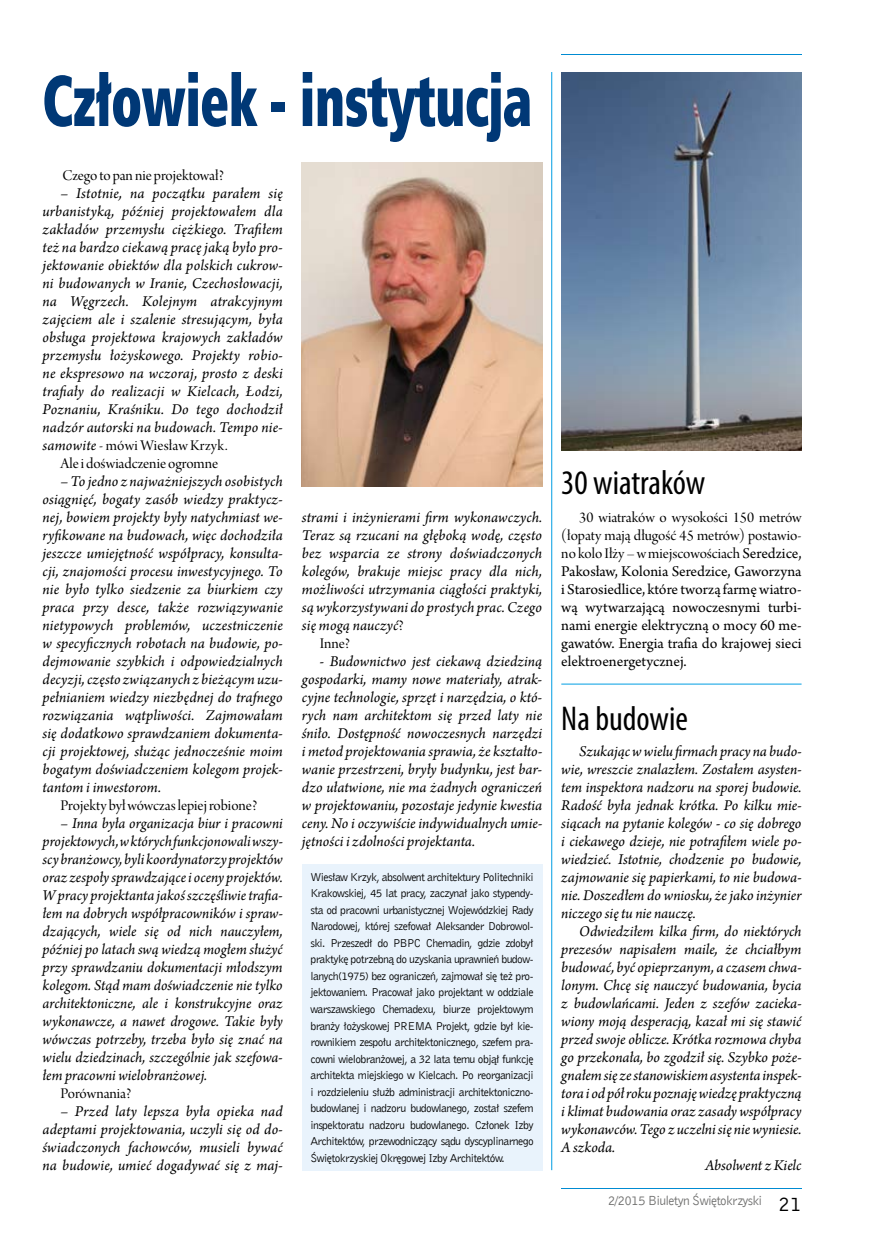
<style>
.page{position:relative;width:876px;height:1246px;background:#fff}
.page>*{position:absolute;margin:0;border:0;box-sizing:border-box;transform-origin:0 0}
.t1{font:72px "Humnst 777 X Blk Cn EU";letter-spacing:-.015em;color:#003876;scale:.75 1}
.t2{font:condensed 34.5px "Myriad Pro";color:#000}
.t3{font:italic 15.75px/18px "Arno Pro";color:#000;text-align:justify}
.t4{font:15.75px/18px "Arno Pro Display";color:#000;text-align:center}
.t5{font:15.75px/18px "Arno Pro";letter-spacing:-.005em;color:#000;text-align:justify}
.t6{font:13.5px "Bell Gothic EU";letter-spacing:-.05em;color:#6f6f6e}
.t7{font:11.7px/16.5px "Bell Gothic EU";letter-spacing:-.05em;color:#000;text-align:justify}
.s1{font-family:"Arno Pro";font-style:italic}
.s2{font-family:"Arno Pro Display";font-style:normal}
.s3{font-family:"Arno Pro"}
.s4{font-size:21px;color:#000}
</style>
<div class="page">
<hr style="left:561px;top:1188px;width:240px;height:1px;background:#008bd2">
<hr style="left:561px;top:54px;width:240px;height:1px;background:#008bd2">
<hr style="left:561px;top:684px;width:240px;height:1px;background:#009ee3">
<img style="left:561px;top:72px;width:240px;height:378px">
<hr style="left:551px;top:72px;width:1px;height:1098px;background:#009ee3">
<div style="left:302px;top:864px;width:240px;height:306px;background:#e9f3fc"></div>
<img style="left:302px;top:162px;width:240px;height:324px">
<h1 class="t1" style="left:43px;top:55px;width:655px">Człowiek - instytucja</h1>
<p class="t4" style="left:63px;top:167px;width:163px">Czego to pan nie projektował?</p>
<p class="t3" style="left:43px;top:185px;width:242px;text-indent:18px">– Istotnie, na początku parałem się urbanistyką, później projektowałem dla zakładów przemysłu ciężkiego. Trafiłem też na bardzo ciekawą pracę jaką było pro&shy;jektowanie obiektów dla polskich cukrow&shy;ni budowanych w Iranie, Czechosłowacji, na Węgrzech. Kolejnym atrakcyjnym zajęciem ale i szalenie stresującym, była obsługa projektowa krajowych zakładów przemysłu łożyskowego. Projekty robio&shy;ne ekspresowo na wczoraj, prosto z deski trafiały do realizacji w Kielcach, Łodzi, Poznaniu, Kraśniku. Do tego dochodził nadzór autorski na budowach. Tempo nie-</p>
<p class="t4" style="left:43px;top:437px;width:186px"><span class="s1">samowite</span> - mówi Wiesław Krzyk.<br>Ale i doświadczenie ogromne</p>
<p class="t3" style="left:43px;top:473px;width:242px;text-indent:18px">– To jedno z najważniejszych osobistych osiągnięć, bogaty zasób wiedzy praktycz&shy;nej, bowiem projekty były natychmiast we&shy;ryfikowane na budowach, więc dochodziła jeszcze umiejętność współpracy, konsulta&shy;cji, znajomości procesu inwestycyjnego. To nie było tylko siedzenie za biurkiem czy praca przy desce, także rozwiązywanie nietypowych problemów, uczestniczenie w specyficznych robotach na budowie, po&shy;dejmowanie szybkich i odpowiedzialnych decyzji, często związanych z bieżącym uzu&shy;pełnianiem wiedzy niezbędnej do trafnego rozwiązania wątpliwości. Zajmowałam się dodatkowo sprawdzaniem dokumenta&shy;cji projektowej, służąc jednocześnie moim bogatym doświadczeniem kolegom projek&shy;tantom i inwestorom.</p>
<p class="t4" style="left:61px;top:797px;width:198px">Projekty był wówczas lepiej robione?</p>
<p class="t3" style="left:43px;top:815px;width:242px;text-indent:18px">– Inna była organizacja biur i pracowni projektowych, wktórych funkcjonowali wszy&shy;scy branżowcy, byli koordynatorzy projektów oraz zespoły sprawdzające i oceny projektów.<br>W pracy projektanta jakoś szczęśliwie trafia&shy;łem na dobrych współpracowników i spraw&shy;dzających, wiele się od nich nauczyłem, później po latach swą wiedzą mogłem służyć przy sprawdzaniu dokumentacji młodszym kolegom. Stąd mam doświadczenie nie tylko architektoniczne, ale i konstrukcyjne oraz wykonawcze, a nawet drogowe. Takie były wówczas potrzeby, trzeba było się znać na wielu dziedzinach, szczególnie jak szefowa&shy;łem pracowni wielobranżowej.</p>
<p class="t4" style="left:61px;top:1085px;width:72px">Porównania?</p>
<p class="t3" style="left:43px;top:1103px;width:242px;text-indent:18px">– Przed laty lepsza była opieka nad adeptami projektowania, uczyli się od do&shy;świadczonych fachowców, musieli bywać na budowie, umieć dogadywać się z maj-</p>
<p class="t3" style="left:302px;top:509px;width:242px">strami i inżynierami firm wykonawczych.<br>Teraz są rzucani na głęboką wodę, często bez wsparcia ze strony doświadczonych kolegów, brakuje miejsc pracy dla nich, możliwości utrzymania ciągłości praktyki, są wykorzystywani do prostych prac. Czego się mogą nauczyć<span class="s2">?</span></p>
<p class="t4" style="left:320px;top:635px;width:32px">Inne?</p>
<p class="t3" style="left:302px;top:653px;width:242px;text-indent:18px">- Budownictwo jest ciekawą dziedziną gospodarki, mamy nowe materiały, atrak&shy;cyjne technologie, sprzęt i narzędzia, o któ&shy;rych nam architektom się przed laty nie śniło. Dostępność nowoczesnych narzędzi i metod projektowania sprawia, że kształto&shy;wanie przestrzeni, bryły budynku, jest bar&shy;dzo ułatwione, nie ma żadnych ograniczeń w projektowaniu, pozostaje jedynie kwestia ceny. No i oczywiście indywidualnych umie&shy;jętności i zdolności projektanta.</p>
<p class="t7" style="left:310px;top:868px;width:225px">Wiesław Krzyk, absolwent architektury Politechniki Krakowskiej, 45 lat pracy, zaczynał jako stypendy&shy;sta od pracowni urbanistycznej Wojewódzkiej Rady Narodowej, której szefował Aleksander Dobrowol&shy;ski. Przeszedł do PBPC Chemadin, gdzie zdobył praktykę potrzebną do uzyskania uprawnień budow&shy;lanych(1975) bez ograniczeń, zajmował się też pro&shy;jektowaniem. Pracował jako projektant w oddziale warszawskiego Chemadexu, biurze projektowym branży łożyskowej PREMA Projekt, gdzie był kie&shy;rownikiem zespołu architektonicznego, szefem pra&shy;cowni wielobranżowej, a 32 lata temu objął funkcję architekta miejskiego w Kielcach. Po reorganizacji i rozdzieleniu służb administracji architektoniczno&shy;budowlanej i nadzoru budowlanego, został szefem inspektoratu nadzoru budowlanego. Członek Izby Architektów, przewodniczący sądu dyscyplinarnego Świętokrzyskiej Okręgowej Izby Architektów.</p>
<h2 class="t2" style="left:561px;top:462px;width:146px">30 wiatraków</h2>
<p class="t4" style="left:561px;top:509px;width:242px;text-align:justify;text-indent:18px">30 wiatraków o wysokości 150 metrów (łopaty mają długość 45 metrów) postawio&shy;no kolo Iłży – w miejscowościach <span class="s3">Seredzice,</span></p>
<p class="t5" style="left:561px;top:563px;width:242px">Pakosław, Kolonia Seredzice, Gaworzyna i Starosiedlice, które tworzą farmę wiatro&shy;wą wytwarzającą nowoczesnymi turbi&shy;nami energie elektryczną o mocy 60 me&shy;gawatów. Energia trafia do krajowej sieci elektroenergetycznej.</p>
<h2 class="t2" style="left:561px;top:697px;width:128px">Na budowie</h2>
<p class="t3" style="left:561px;top:743px;width:242px;text-indent:18px">Szukając wwielu firmach pracy na budo&shy;wie, wreszcie znalazłem. Zostałem asysten&shy;tem inspektora nadzoru na sporej budowie.<br>Radość była jednak krótka. Po kilku mie&shy;siącach na pytanie kolegów - co się dobrego i ciekawego dzieje, nie potrafiłem wiele po&shy;wiedzieć. Istotnie, chodzenie po budowie, zajmowanie się papierkami, to nie budowa&shy;nie. Doszedłem do wniosku, że jako inżynier niczego się tu nie nauczę.</p>
<p class="t3" style="left:579px;top:923px;width:224px">Odwiedziłem kilka firm, do niektórych</p>
<p class="t3" style="left:561px;top:941px;width:242px">prezesów napisałem maile, że chciałbym</p>
<p class="t3" style="left:561px;top:959px;width:242px">budować, być opieprzanym, a czasem chwa-</p>
<p class="t3" style="left:561px;top:977px;width:242px">lonym. Chcę się nauczyć budowania, bycia</p>
<p class="t3" style="left:561px;top:995px;width:242px">z budowlańcami. Jeden z szefów zacieka-</p>
<p class="t3" style="left:561px;top:1013px;width:242px">wiony moją desperacją, kazał mi się stawić</p>
<p class="t3" style="left:561px;top:1031px;width:242px">przed swoje oblicze. Krótka rozmowa chyba</p>
<p class="t3" style="left:561px;top:1049px;width:242px">go przekonała, bo zgodził się. Szybko poże-</p>
<p class="t3" style="left:561px;top:1067px;width:242px">gnałem się ze stanowiskiem asystenta inspek-</p>
<p class="t3" style="left:561px;top:1085px;width:242px">tora i od pół roku poznaję wiedzę praktyczną</p>
<p class="t3" style="left:561px;top:1103px;width:242px">i klimat budowania oraz zasady współpracy</p>
<p class="t3" style="left:561px;top:1121px;width:242px">wykonawców. Tego z uczelni się nie wyniesie.</p>
<p class="t3" style="left:561px;top:1139px;width:55px">A szkoda.</p>
<p class="t3" style="left:705px;top:1157px;width:98px">Absolwent z Kielc</p>
<p class="t6" style="left:608px;top:1192px;width:195px">2/2015 Biuletyn Świętokrzyski <span class="s4">21</span></p>
</div>
